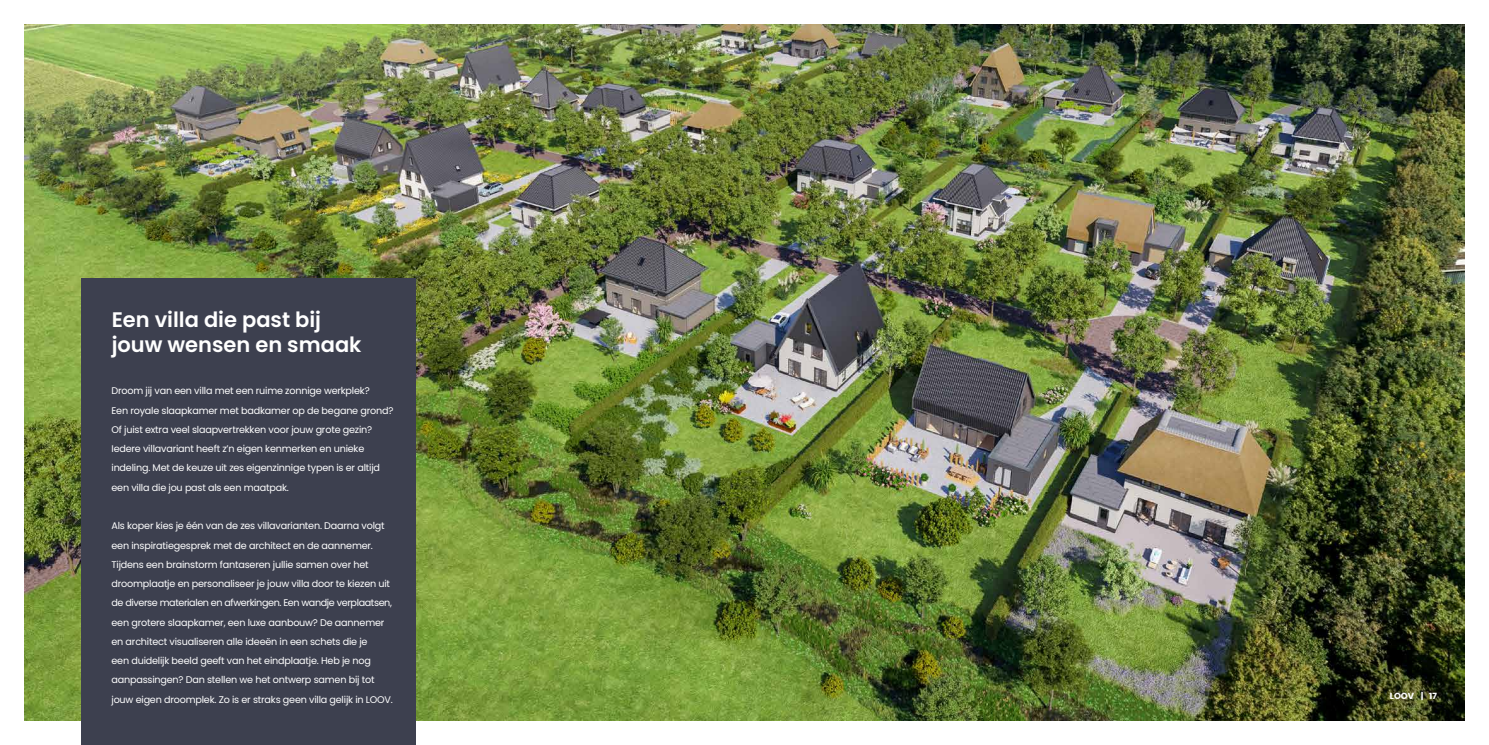
<style>
.page{position:relative;width:1489px;height:745px;background:#fff}
.page>*{position:absolute;margin:0;border:0;box-sizing:border-box;transform-origin:0 0}
.t1{font:600 21px/25.2px "Poppins";color:#fff}
.t2{font:9.62px/19.2px "Poppins";letter-spacing:-.02em;color:#fff}
.t3{font:700 8.75px "Poppins";color:#fff}
</style>
<div class="page">
<img style="left:25px;top:25px;width:1438px;height:694px">
<div style="left:81px;top:278px;width:334px;height:466px;background:#3d404f"></div>
<h1 class="t1" style="left:112px;top:306px;width:251px">Een villa die past bij jouw wensen en smaak</h1>
<p class="t2" style="left:111px;top:381px;width:283px">Droom jij van een villa met een ruime zonnige werkplek?<br>Een royale slaapkamer met badkamer op de begane grond?<br>Of juist extra veel slaapvertrekken voor jouw grote gezin?<br>Iedere villavariant heeft z’n eigen kenmerken en unieke indeling. Met de keuze uit zes eigenzinnige typen is er altijd een villa die jou past als een maatpak.</p>
<p class="t2" style="left:111px;top:516px;width:283px">Als koper kies je één van de zes villavarianten. Daarna volgt een inspiratiegesprek met de architect en de aannemer.<br>Tijdens een brainstorm fantaseren jullie samen over het droomplaatje en personaliseer je jouw villa door te kiezen uit de diverse materialen en afwerkingen. Een wandje verplaatsen, een grotere slaapkamer, een luxe aanbouw? De aannemer en architect visualiseren alle ideeën in een schets die je<br>een duidelijk beeld geeft van het eindplaatje. Heb je nog aanpassingen? Dan stellen we het ontwerp samen bij tot jouw eigen droomplek. Zo is er straks geen villa gelijk in LOOV.</p>
<p class="t3" style="left:1389px;top:690px;width:48px">LOOV | 17</p>
</div>
